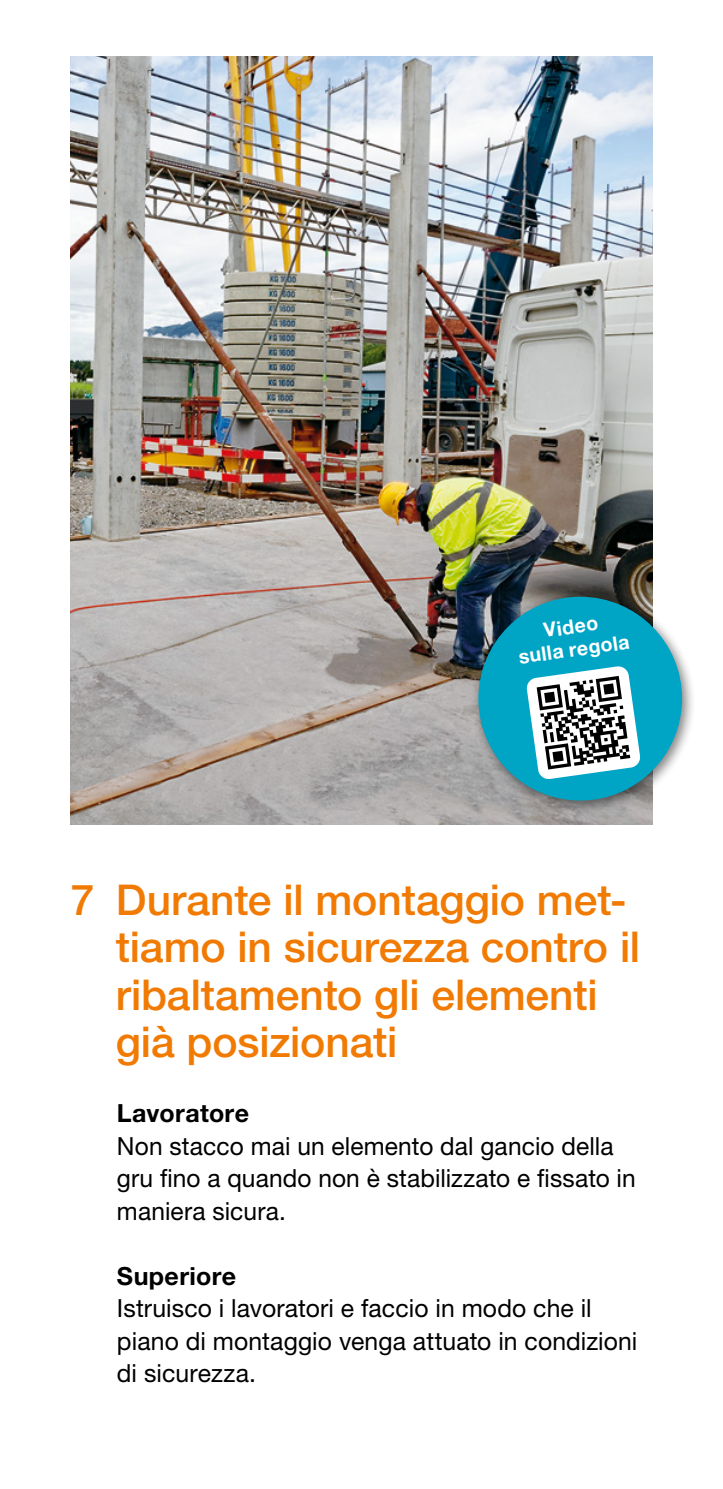
<style>
.page{position:relative;width:723px;height:1489px;background:#fff}
.page>*{position:absolute;margin:0;border:0;box-sizing:border-box;transform-origin:0 0}
.t1{font:500 42.5px/47.5px "Helvetica Neue LT Std";letter-spacing:-.005em;color:#f17a03}
.t2{font:25px/32.5px "Helvetica Neue LT Std";letter-spacing:.005em;color:#000}
.t3{font:700 25px "Helvetica Neue LT Std";letter-spacing:.015em;color:#000}
.t4{font:700 20px/22.8px "Helvetica Neue LT Std";color:#fff;text-align:center}
</style>
<div class="page">
<img style="left:71px;top:57px;width:581px;height:767px">
<div style="left:470px;top:588px;width:226px;height:226px;background:#000;opacity:.5"></div>
<div style="left:478px;top:596px;width:204px;height:204px;background:#00a5c5;border-radius:50%"></div>
<svg style="left:526px;top:666px;width:115px;height:113px"></svg>
<p class="t4" style="left:514px;top:622px;width:113px;rotate:-8deg">Video<br>sulla regola</p>
<h1 class="t1" style="left:116px;top:875px;width:526px;text-indent:-45px">7 Durante il montaggio met&shy;tiamo in sicurezza contro il ribaltamento gli elementi già posizionati</h1>
<p class="t3" style="left:117px;top:1097px;width:134px">Lavoratore</p>
<p class="t2" style="left:117px;top:1129px;width:520px">Non stacco mai un elemento dal gancio della gru fino a quando non è stabilizzato e fissato in maniera sicura.</p>
<p class="t3" style="left:117px;top:1260px;width:121px">Superiore</p>
<p class="t2" style="left:117px;top:1291px;width:522px">Istruisco i lavoratori e faccio in modo che il piano di montaggio venga attuato in condizioni di sicurezza.</p>
</div>
